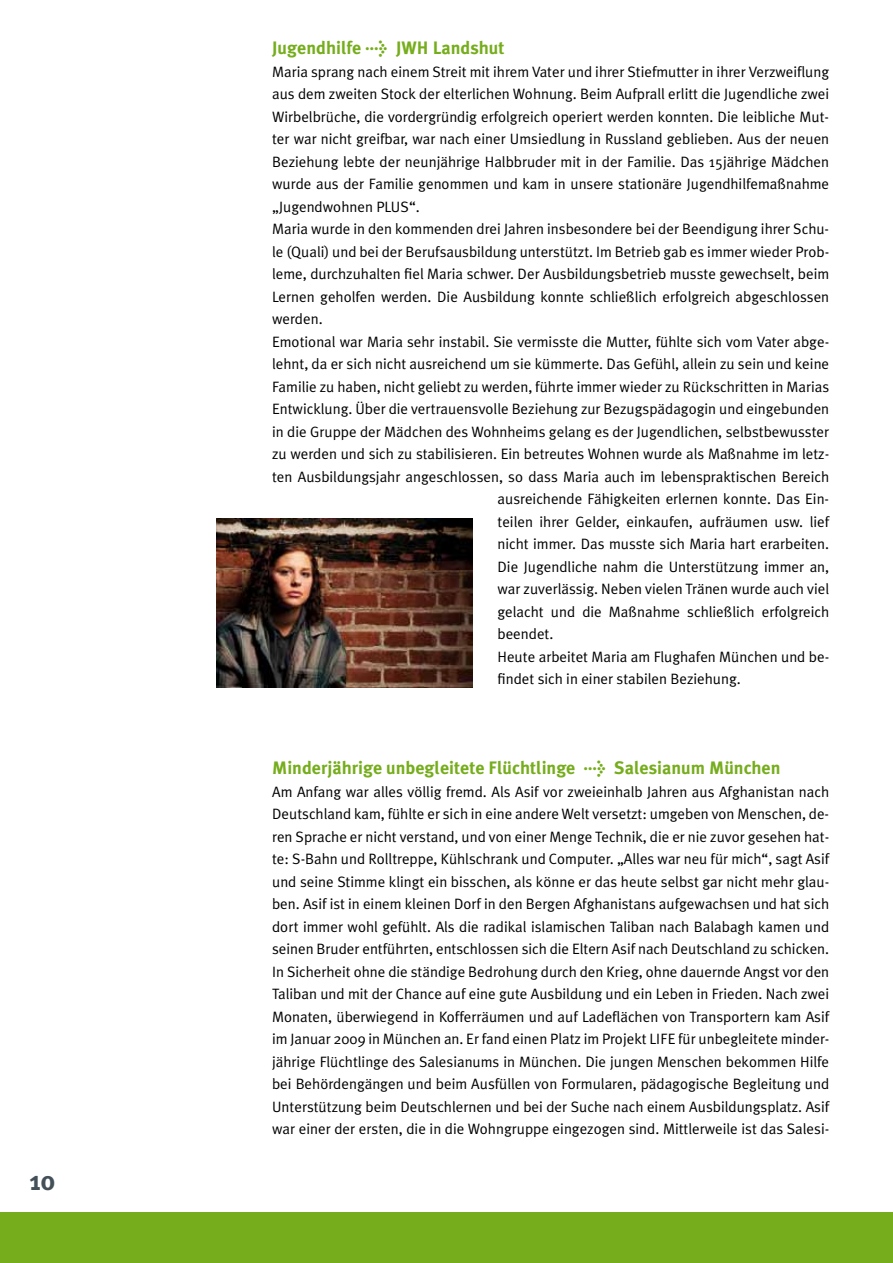
<style>
.page{position:relative;width:893px;height:1263px;background:#fff}
.page>*{position:absolute;margin:0;border:0;box-sizing:border-box;transform-origin:0 0}
.t1{font:700 27px "Meta Plus";color:#435058}
.t2{font:700 18px "Meta Plus";color:#76ad1c}
.t3{font:15px/22.5px "Meta Plus Normal";color:#000;text-align:justify}
</style>
<div class="page">
<div style="left:0;top:1212px;width:893px;height:51px;background:#76ad1c"></div>
<img style="left:217px;top:519px;width:255px;height:169px">
<h1 class="t1" style="left:30px;top:1165px;width:27px">10</h1>
<p class="t2" style="left:272px;top:37px;width:234px">Jugendhilfe &gt; JWH Landshut</p>
<p class="t3" style="left:272px;top:60px;width:559px">Maria sprang nach einem Streit mit ihrem Vater und ihrer Stiefmutter in ihrer Verzweiflung</p>
<p class="t3" style="left:272px;top:82px;width:559px">aus dem zweiten Stock der elterlichen Wohnung. Beim Aufprall erlitt die Jugendliche zwei</p>
<p class="t3" style="left:272px;top:105px;width:558px">Wirbelbrüche, die vordergründig erfolgreich operiert werden konnten. Die leibliche Mut-</p>
<p class="t3" style="left:272px;top:127px;width:559px">ter war nicht greifbar, war nach einer Umsiedlung in Russland geblieben. Aus der neuen</p>
<p class="t3" style="left:272px;top:150px;width:558px">Beziehung lebte der neunjährige Halbbruder mit in der Familie. Das 15jährige Mädchen</p>
<p class="t3" style="left:272px;top:172px;width:558px">wurde aus der Familie genommen und kam in unsere stationäre Jugendhilfemaßnahme</p>
<p class="t3" style="left:272px;top:195px;width:149px">„Jugendwohnen PLUS“.</p>
<p class="t3" style="left:272px;top:217px;width:558px">Maria wurde in den kommenden drei Jahren insbesondere bei der Beendigung ihrer Schu-</p>
<p class="t3" style="left:272px;top:240px;width:559px">le (Quali) und bei der Berufsausbildung unterstützt. Im Betrieb gab es immer wieder Prob-</p>
<p class="t3" style="left:272px;top:262px;width:559px">leme, durchzuhalten fiel Maria schwer. Der Ausbildungsbetrieb musste gewechselt, beim</p>
<p class="t3" style="left:272px;top:285px;width:559px">Lernen geholfen werden. Die Ausbildung konnte schließlich erfolgreich abgeschlossen</p>
<p class="t3" style="left:272px;top:307px;width:52px">werden.</p>
<p class="t3" style="left:272px;top:330px;width:559px">Emotional war Maria sehr instabil. Sie vermisste die Mutter, fühlte sich vom Vater abge-</p>
<p class="t3" style="left:272px;top:352px;width:559px">lehnt, da er sich nicht ausreichend um sie kümmerte. Das Gefühl, allein zu sein und keine</p>
<p class="t3" style="left:272px;top:375px;width:559px">Familie zu haben, nicht geliebt zu werden, führte immer wieder zu Rückschritten in Marias</p>
<p class="t3" style="left:272px;top:397px;width:559px">Entwicklung. Über die vertrauensvolle Beziehung zur Bezugspädagogin und eingebunden</p>
<p class="t3" style="left:272px;top:420px;width:558px">in die Gruppe der Mädchen des Wohnheims gelang es der Jugendlichen, selbstbewusster</p>
<p class="t3" style="left:272px;top:442px;width:559px">zu werden und sich zu stabilisieren. Ein betreutes Wohnen wurde als Maßnahme im letz-</p>
<p class="t3" style="left:272px;top:465px;width:559px">ten Ausbildungsjahr angeschlossen, so dass Maria auch im lebenspraktischen Bereich</p>
<p class="t3" style="left:497px;top:487px;width:333px">ausreichende Fähigkeiten erlernen konnte. Das Ein-</p>
<p class="t3" style="left:497px;top:510px;width:333px">teilen ihrer Gelder, einkaufen, aufräumen usw. lief</p>
<p class="t3" style="left:497px;top:532px;width:333px">nicht immer. Das musste sich Maria hart erarbeiten.</p>
<p class="t3" style="left:497px;top:555px;width:333px">Die Jugendliche nahm die Unterstützung immer an,</p>
<p class="t3" style="left:497px;top:577px;width:333px">war zuverlässig. Neben vielen Tränen wurde auch viel</p>
<p class="t3" style="left:497px;top:600px;width:333px">gelacht und die Maßnahme schließlich erfolgreich</p>
<p class="t3" style="left:497px;top:622px;width:57px">beendet.</p>
<p class="t3" style="left:497px;top:645px;width:333px">Heute arbeitet Maria am Flughafen München und be-</p>
<p class="t3" style="left:497px;top:667px;width:245px">findet sich in einer stabilen Beziehung.</p>
<p class="t2" style="left:272px;top:757px;width:510px">Minderjährige unbegleitete Flüchtlinge &gt; Salesianum München</p>
<p class="t3" style="left:272px;top:780px;width:559px">Am Anfang war alles völlig fremd. Als Asif vor zweieinhalb Jahren aus Afghanistan nach Deutschland kam, fühlte er sich in eine andere Welt versetzt: umgeben von Menschen, de&shy;ren Sprache er nicht verstand, und von einer Menge Technik, die er nie zuvor gesehen hat&shy;te: S-Bahn und Rolltreppe, Kühlschrank und Computer. „Alles war neu für mich“, sagt Asif und seine Stimme klingt ein bisschen, als könne er das heute selbst gar nicht mehr glau&shy;ben. Asif ist in einem kleinen Dorf in den Bergen Afghanistans aufgewachsen und hat sich dort immer wohl gefühlt. Als die radikal islamischen Taliban nach Balabagh kamen und seinen Bruder entführten, entschlossen sich die Eltern Asif nach Deutschland zu schicken.<br>In Sicherheit ohne die ständige Bedrohung durch den Krieg, ohne dauernde Angst vor den Taliban und mit der Chance auf eine gute Ausbildung und ein Leben in Frieden. Nach zwei Monaten, überwiegend in Kofferräumen und auf Ladeflächen von Transportern kam Asif im Januar 2009 in München an. Er fand einen Platz im Projekt LIFE für unbegleitete minder&shy;jährige Flüchtlinge des Salesianums in München. Die jungen Menschen bekommen Hilfe bei Behördengängen und beim Ausfüllen von Formularen, pädagogische Begleitung und Unterstützung beim Deutschlernen und bei der Suche nach einem Ausbildungsplatz. Asif war einer der ersten, die in die Wohngruppe eingezogen sind. Mittlerweile ist das Salesi-</p>
</div>
